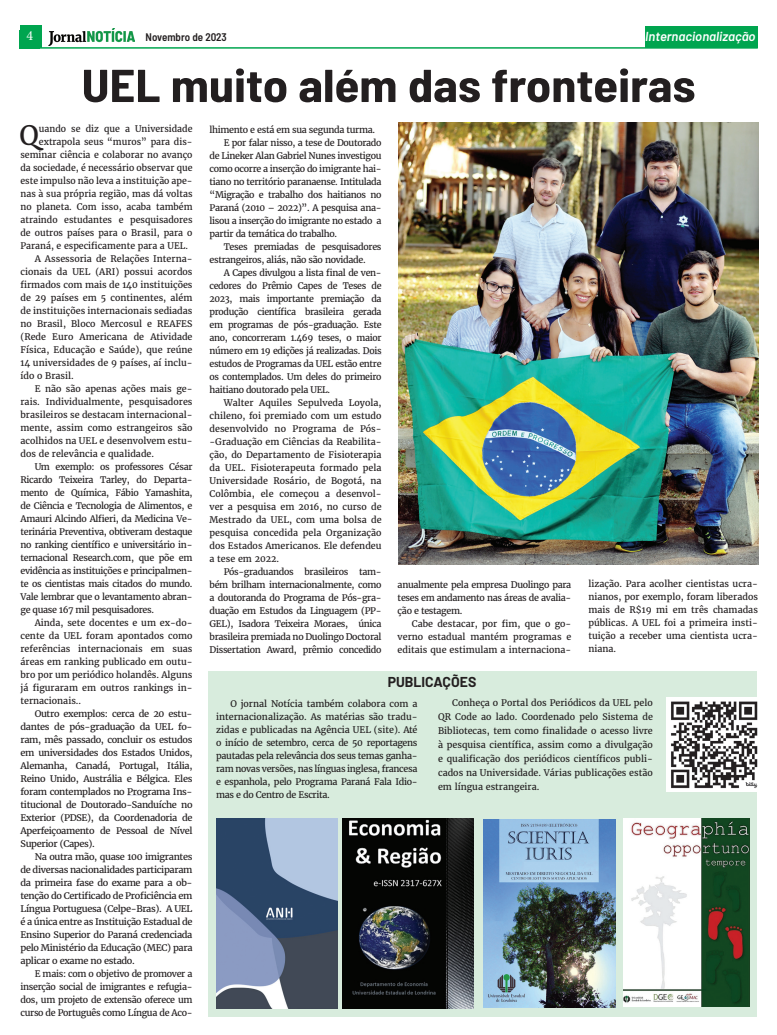
<style>
.page{position:relative;width:777px;height:1035px;background:#fff}
.page>*{position:absolute;margin:0;border:0;box-sizing:border-box;transform-origin:0 0}
.TITULO{font:700 semi-condensed 46px "Barlow";color:#231f20;scale:1.1 1}
.TEXTO1{font:26.5px "Merriweather";color:#231f20}
.TEXTO1-2{font:700 14px "Barlow";color:#231f20}
.t1{font:14px "Minion Pro";color:#fff}
.t2{font:italic 600 13px "Barlow";color:#fff}
.t3{font:600 semi-condensed 11px "Barlow";color:#231f20}
.TEXTO1-3{font:9px/13px "Merriweather";color:#231f20;text-align:justify}
.TEXTO1-4{font:9px/13px "Merriweather";letter-spacing:-.035em;color:#231f20}
</style>
<div class="page">
<div style="left:209px;top:671px;width:548px;height:346px;background:#d8ecdd"></div>
<div style="left:645px;top:26px;width:112px;height:21px;background:#00a54f"></div>
<img style="left:49px;top:28px;width:86px;height:17px">
<div style="left:20px;top:26px;width:22px;height:22px;background:#00a54f"></div>
<hr style="left:20px;top:47px;width:738px;height:2px;background:#00a54f">
<svg style="left:127px;top:795px;width:15px;height:1px"></svg>
<svg style="left:363px;top:354px;width:18px;height:1px"></svg>
<img style="left:623px;top:818px;width:127px;height:188px">
<img style="left:342px;top:818px;width:131px;height:190px">
<img style="left:216px;top:818px;width:121px;height:190px">
<img style="left:483px;top:819px;width:132px;height:188px">
<img style="left:398px;top:123px;width:361px;height:442px">
<img style="left:666px;top:697px;width:92px;height:94px">
<p class="t1" style="left:26px;top:26px;width:8px">4</p>
<p class="t3" style="left:146px;top:30px;width:83px">Novembro de 2023</p>
<p class="t2" style="left:645px;top:27px;width:111px">Internacionalização</p>
<p class="TITULO" style="left:82px;top:52px;width:559px">UEL muito além das fronteiras</p>
<p class="TEXTO1-4" style="left:209px;top:123px;width:167px">lhimento e está em sua segunda turma.</p>
<p class="TEXTO1-3" style="left:209px;top:136px;width:173px;text-indent:14px">E por falar nisso, a tese de Doutorado de Lineker Alan Gabriel Nunes investigou como ocorre a inserção do imigrante hai&shy;tiano no território paranaense. Intitulada “Migração e trabalho dos haitianos no Paraná (2010 – 2022)”. A pesquisa ana&shy;lisou a inserção do imigrante no estado a partir da temática do trabalho.</p>
<p class="TEXTO1-4" style="left:209px;top:240px;width:173px;text-indent:14px">Teses premiadas de pesquisadores estrangeiros, aliás, não são novidade.</p>
<p class="TEXTO1-3" style="left:209px;top:266px;width:173px;text-indent:14px">A Capes divulgou a lista final de ven&shy;cedores do Prêmio Capes de Teses de 2023, mais importante premiação da produção científica brasileira gerada em programas de pós-graduação. Este ano, concorreram 1.469 teses, o maior número em 19 edições já realizadas. Dois estudos de Programas da UEL estão entre os contemplados. Um deles do primeiro haitiano doutorado pela UEL.</p>
<p class="TEXTO1-3" style="left:209px;top:396px;width:173px;text-indent:14px">Walter Aquiles Sepulveda Loyola, chileno, foi premiado com um estudo desenvolvido no Programa de Pós--Graduação em Ciências da Reabilita&shy;ção, do Departamento de Fisioterapia da UEL. Fisioterapeuta formado pela Universidade Rosário, de Bogotá, na Colômbia, ele começou a desenvol&shy;ver a pesquisa em 2016, no curso de Mestrado da UEL, com uma bolsa de pesquisa concedida pela Organização dos Estados Americanos. Ele defendeu a tese em 2022.</p>
<p class="TEXTO1-3" style="left:209px;top:565px;width:173px;text-indent:14px">Pós-graduandos brasileiros tam&shy;bém brilham internacionalmente, como a doutoranda do Programa de Pós-gra&shy;duação em Estudos da Linguagem (PP-GEL), Isadora Teixeira Moraes, única brasileira premiada no Duolingo Doctoral Dissertation Award, prêmio concedido</p>
<p class="TEXTO1-3" style="left:39px;top:122px;width:155px">uando se diz que a Universidade</p>
<p class="TEXTO1-3" style="left:39px;top:135px;width:155px">extrapola seus “muros” para dis-</p>
<p class="TEXTO1-3" style="left:20px;top:148px;width:173px">seminar ciência e colaborar no avanço</p>
<p class="TEXTO1-3" style="left:20px;top:161px;width:173px">da sociedade, é necessário observar que</p>
<p class="TEXTO1-3" style="left:20px;top:174px;width:173px">este impulso não leva a instituição ape-</p>
<p class="TEXTO1-3" style="left:20px;top:187px;width:173px">nas à sua própria região, mas dá voltas</p>
<p class="TEXTO1-3" style="left:20px;top:200px;width:173px">no planeta. Com isso, acaba também</p>
<p class="TEXTO1-3" style="left:20px;top:213px;width:173px">atraindo estudantes e pesquisadores</p>
<p class="TEXTO1-3" style="left:20px;top:226px;width:173px">de outros países para o Brasil, para o</p>
<p class="TEXTO1-3" style="left:20px;top:239px;width:169px">Paraná, e especificamente para a UEL.</p>
<p class="TEXTO1-3" style="left:20px;top:252px;width:173px;text-indent:14px">A Assessoria de Relações Interna&shy;cionais da UEL (ARI) possui acordos firmados com mais de 140 instituições de 29 países em 5 continentes, além de instituições internacionais sediadas no Brasil, Bloco Mercosul e REAFES (Rede Euro Americana de Atividade Física, Educação e Saúde), que reúne 14 universidades de 9 países, aí inclu&shy;ído o Brasil.</p>
<p class="TEXTO1-3" style="left:20px;top:382px;width:173px;text-indent:14px">E não são apenas ações mais ge&shy;rais. Individualmente, pesquisadores brasileiros se destacam internacional&shy;mente, assim como estrangeiros são acolhidos na UEL e desenvolvem estu&shy;dos de relevância e qualidade.</p>
<p class="TEXTO1-3" style="left:20px;top:460px;width:173px;text-indent:14px">Um exemplo: os professores César Ricardo Teixeira Tarley, do Departa&shy;mento de Química, Fábio Yamashita, de Ciência e Tecnologia de Alimentos, e Amauri Alcindo Alfieri, da Medicina Ve&shy;terinária Preventiva, obtiveram destaque no ranking científico e universitário in&shy;ternacional Research.com, que põe em evidência as instituições e principalmen&shy;te os cientistas mais citados do mundo.<br>Vale lembrar que o levantamento abran&shy;ge quase 167 mil pesquisadores.</p>
<p class="TEXTO1-3" style="left:20px;top:616px;width:173px;text-indent:14px">Ainda, sete docentes e um ex-do&shy;cente da UEL foram apontados como referências internacionais em suas áreas em ranking publicado em outu&shy;bro por um periódico holandês. Alguns já figuraram em outros rankings in&shy;ternacionais..</p>
<p class="TEXTO1-3" style="left:20px;top:707px;width:173px;text-indent:14px">Outro exemplos: cerca de 20 estu&shy;dantes de pós-graduação da UEL fo&shy;ram, mês passado, concluir os estudos em universidades dos Estados Unidos, Alemanha, Canadá, Portugal, Itália, Reino Unido, Austrália e Bélgica. Eles foram contemplados no Programa Ins&shy;titucional de Doutorado-Sanduíche no Exterior (PDSE), da Coordenadoria de Aperfeiçoamento de Pessoal de Nível Superior (Capes).</p>
<p class="TEXTO1-3" style="left:20px;top:850px;width:173px;text-indent:14px">Na outra mão, quase 100 imigrantes de diversas nacionalidades participaram da primeira fase do exame para a ob&shy;tenção do Certificado de Proficiência em Língua Portuguesa (Celpe-Bras). A UEL é a única entre as Instituição Estadual de Ensino Superior do Paraná credenciada pelo Ministério da Educação (MEC) para aplicar o exame no estado.</p>
<p class="TEXTO1-3" style="left:20px;top:967px;width:173px;text-indent:14px">E mais: com o objetivo de promover a inserção social de imigrantes e refugia&shy;dos, um projeto de extensão oferece um curso de Português como Língua de Aco-</p>
<p class="TEXTO1" style="left:20px;top:118px;width:21px">Q</p>
<p class="TEXTO1-3" style="left:588px;top:577px;width:171px">lização. Para acolher cientistas ucra&shy;nianos, por exemplo, foram liberados mais de R$19 mi em três chamadas públicas. A UEL foi a primeira insti&shy;tuição a receber uma cientista ucra&shy;niana.</p>
<p class="TEXTO1-3" style="left:398px;top:578px;width:175px">anualmente pela empresa Duolingo para teses em andamento nas áreas de avalia&shy;ção e testagem.</p>
<p class="TEXTO1-3" style="left:398px;top:617px;width:175px;text-indent:14px">Cabe destacar, por fim, que o go&shy;verno estadual mantém programas e editais que estimulam a internaciona-</p>
<p class="TEXTO1-2" style="left:388px;top:671px;width:90px">PUBLICAÇÕES</p>
<p class="TEXTO1-3" style="left:438px;top:696px;width:216px;line-height:14px;text-indent:14px">Conheça o Portal dos Periódicos da UEL pelo QR Code ao lado. Coordenado pelo Sistema de Bibliotecas, tem como finalidade o acesso livre à pesquisa científica, assim como a divulgação e qualificação dos periódicos científicos publi&shy;cados na Universidade. Várias publicações estão em língua estrangeira.</p>
<p class="TEXTO1-3" style="left:216px;top:697px;width:203px;text-indent:14px">O jornal Notícia também colabora com a internacionalização. As matérias são tradu&shy;zidas e publicadas na Agência UEL (site). Até o início de setembro, cerca de 50 reportagens pautadas pela relevância dos seus temas ganha&shy;ram novas versões, nas línguas inglesa, francesa e espanhola, pelo Programa Paraná Fala Idio&shy;mas e do Centro de Escrita.</p>
</div>
